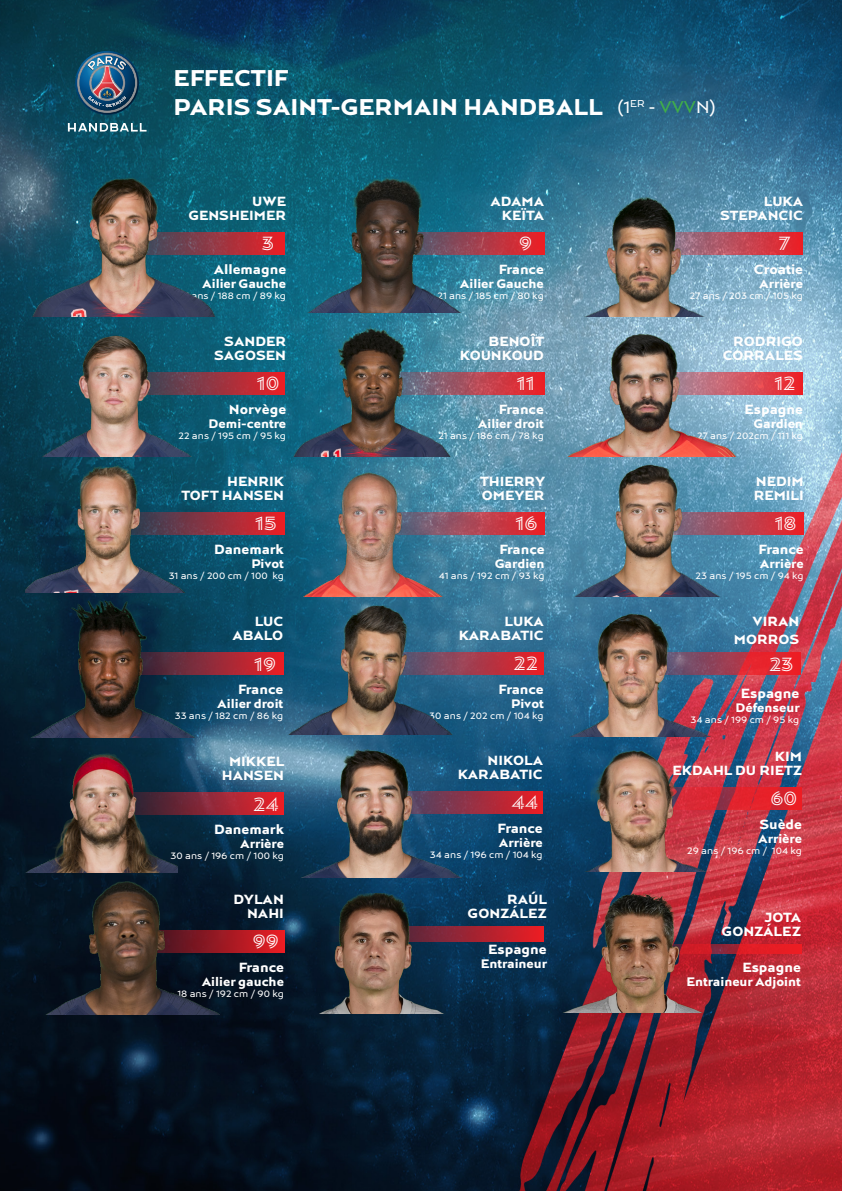
<style>
.page{position:relative;width:842px;height:1191px;background:#fff}
.page>*{position:absolute;margin:0;border:0;box-sizing:border-box;transform-origin:0 0}
.t1{font:700 24px "PSG";color:#fff}
.t2{font:20px "PSG Inline";color:#fff}
.t3{font:18px "PSG";color:#fff}
.t4{font:700 14px "PSG";color:#fff}
.t5{font:700 13px "PSG";color:#fff}
.t6{font:10px "PSG";color:#fff}
.s1{color:#40ae49}
</style>
<div class="page">
<img style="left:0;top:0;width:842px;height:1191px">
<svg style="left:68px;top:123px;width:79px;height:9px"></svg>
<img style="left:75px;top:51px;width:64px;height:64px">
<div style="left:106px;top:232px;width:179px;height:22px;background:#b22f3a"></div>
<svg style="left:234px;top:372px;width:34px;height:23px"></svg>
<svg style="left:751px;top:232px;width:52px;height:22px"></svg>
<svg style="left:473px;top:372px;width:71px;height:23px;background:#d33640"></svg>
<svg style="left:751px;top:372px;width:52px;height:23px"></svg>
<svg style="left:475px;top:512px;width:40px;height:22px"></svg>
<svg style="left:751px;top:512px;width:53px;height:23px"></svg>
<svg style="left:231px;top:652px;width:29px;height:23px"></svg>
<svg style="left:467px;top:652px;width:68px;height:22px"></svg>
<svg style="left:178px;top:792px;width:95px;height:23px;background:#a32634"></svg>
<svg style="left:227px;top:512px;width:41px;height:23px"></svg>
<svg style="left:231px;top:930px;width:45px;height:22px"></svg>
<svg style="left:722px;top:652px;width:79px;height:23px;background:#d32a36"></svg>
<svg style="left:470px;top:791px;width:73px;height:22px;background:#c02633"></svg>
<svg style="left:784px;top:787px;width:18px;height:22px"></svg>
<svg style="left:470px;top:926px;width:73px;height:15px"></svg>
<div style="left:623px;top:944px;width:178px;height:9px;background:#ee1d23"></div>
<img style="left:26px;top:176px;width:208px;height:140px">
<img style="left:26px;top:321px;width:208px;height:136px">
<img style="left:505px;top:176px;width:246px;height:140px">
<img style="left:515px;top:457px;width:236px;height:139px">
<img style="left:26px;top:750px;width:152px;height:123px">
<img style="left:273px;top:737px;width:197px;height:140px">
<img style="left:268px;top:316px;width:205px;height:140px">
<img style="left:268px;top:460px;width:207px;height:136px">
<img style="left:26px;top:466px;width:201px;height:127px">
<img style="left:26px;top:597px;width:205px;height:140px">
<img style="left:26px;top:876px;width:205px;height:138px">
<img style="left:544px;top:316px;width:207px;height:141px">
<img style="left:260px;top:596px;width:207px;height:139px">
<img style="left:241px;top:162px;width:294px;height:151px">
<img style="left:276px;top:893px;width:194px;height:120px">
<img style="left:535px;top:610px;width:187px;height:126px">
<img style="left:545px;top:750px;width:239px;height:121px">
<img style="left:549px;top:893px;width:235px;height:120px">
<p class="t1" style="left:174px;top:64px;width:116px">EFFECTIF</p>
<p class="t1" style="left:174px;top:92px;width:431px">PARIS SAINT-GERMAIN HANDBALL</p>
<p class="t3" style="left:617px;top:96px;width:100px">(1<sup>ER</sup> - <span class="s1">VVV</span>N)</p>
<p class="t4" style="left:252px;top:193px;width:35px">UWE</p>
<p class="t4" style="left:188px;top:207px;width:99px">GENSHEIMER</p>
<p class="t4" style="left:490px;top:193px;width:55px">ADAMA</p>
<p class="t4" style="left:502px;top:207px;width:44px">KEÏTA</p>
<p class="t4" style="left:764px;top:193px;width:41px">LUKA</p>
<p class="t4" style="left:720px;top:207px;width:84px">STEPANCIC</p>
<p class="t2" style="left:262px;top:232px;width:14px">3</p>
<p class="t2" style="left:519px;top:232px;width:15px">9</p>
<p class="t2" style="left:779px;top:232px;width:13px">7</p>
<p class="t4" style="left:214px;top:261px;width:74px">Allemagne</p>
<p class="t5" style="left:202px;top:276px;width:86px">Ailier Gauche</p>
<p class="t6" style="left:179px;top:289px;width:108px">31 ans / 188 cm / 89 kg</p>
<p class="t4" style="left:224px;top:333px;width:63px">SANDER</p>
<p class="t4" style="left:214px;top:347px;width:73px">SAGOSEN</p>
<p class="t4" style="left:499px;top:261px;width:47px">France</p>
<p class="t5" style="left:460px;top:276px;width:86px">Ailier Gauche</p>
<p class="t6" style="left:437px;top:289px;width:108px">21 ans / 185 cm / 80 kg</p>
<p class="t4" style="left:488px;top:333px;width:57px">BENOÎT</p>
<p class="t4" style="left:460px;top:347px;width:86px">KOUNKOUD</p>
<p class="t4" style="left:754px;top:261px;width:51px">Croatie</p>
<p class="t5" style="left:759px;top:276px;width:45px">Arrière</p>
<p class="t6" style="left:690px;top:289px;width:115px">27 ans / 203 cm / 105 kg</p>
<p class="t4" style="left:733px;top:333px;width:71px">RODRIGO</p>
<p class="t4" style="left:723px;top:347px;width:82px">CORRALES</p>
<p class="t2" style="left:257px;top:372px;width:24px">10</p>
<p class="t2" style="left:517px;top:372px;width:19px">11</p>
<p class="t2" style="left:774px;top:372px;width:22px">12</p>
<p class="t4" style="left:229px;top:401px;width:59px">Norvège</p>
<p class="t5" style="left:209px;top:416px;width:79px">Demi-centre</p>
<p class="t6" style="left:178px;top:430px;width:109px">22 ans / 195 cm / 95 kg</p>
<p class="t4" style="left:227px;top:473px;width:58px">HENRIK</p>
<p class="t4" style="left:181px;top:487px;width:104px">TOFT HANSEN</p>
<p class="t4" style="left:499px;top:401px;width:47px">France</p>
<p class="t5" style="left:478px;top:416px;width:67px">Ailier droit</p>
<p class="t6" style="left:438px;top:430px;width:107px">21 ans / 186 cm / 78 kg</p>
<p class="t4" style="left:480px;top:473px;width:67px">THIERRY</p>
<p class="t4" style="left:482px;top:487px;width:64px">OMEYER</p>
<p class="t4" style="left:744px;top:401px;width:60px">Espagne</p>
<p class="t5" style="left:753px;top:416px;width:51px">Gardien</p>
<p class="t6" style="left:697px;top:430px;width:107px">27 ans / 202cm / 111 kg</p>
<p class="t4" style="left:756px;top:473px;width:49px">NEDIM</p>
<p class="t4" style="left:754px;top:487px;width:52px">REMILI</p>
<p class="t2" style="left:255px;top:512px;width:23px">15</p>
<p class="t2" style="left:516px;top:512px;width:23px">16</p>
<p class="t2" style="left:775px;top:512px;width:23px">18</p>
<p class="t4" style="left:214px;top:541px;width:71px">Danemark</p>
<p class="t5" style="left:251px;top:556px;width:34px">Pivot</p>
<p class="t6" style="left:169px;top:570px;width:117px">31 ans / 200 cm / 100 kg</p>
<p class="t4" style="left:499px;top:541px;width:47px">France</p>
<p class="t5" style="left:495px;top:556px;width:51px">Gardien</p>
<p class="t6" style="left:439px;top:569px;width:107px">41 ans / 192 cm / 93 kg</p>
<p class="t4" style="left:759px;top:541px;width:47px">France</p>
<p class="t5" style="left:760px;top:556px;width:45px">Arrière</p>
<p class="t6" style="left:695px;top:570px;width:110px">23 ans / 195 cm / 94 kg</p>
<p class="t4" style="left:255px;top:613px;width:30px">LUC</p>
<p class="t4" style="left:232px;top:627px;width:52px">ABALO</p>
<p class="t4" style="left:505px;top:613px;width:41px">LUKA</p>
<p class="t4" style="left:459px;top:627px;width:87px">KARABATIC</p>
<p class="t4" style="left:752px;top:613px;width:48px">VIRAN</p>
<p class="t4" style="left:734px;top:631px;width:67px">MORROS</p>
<p class="t2" style="left:254px;top:652px;width:23px">19</p>
<p class="t2" style="left:513px;top:652px;width:26px">22</p>
<p class="t2" style="left:769px;top:652px;width:26px">23</p>
<p class="t4" style="left:238px;top:681px;width:47px">France</p>
<p class="t5" style="left:217px;top:696px;width:67px">Ailier droit</p>
<p class="t6" style="left:175px;top:710px;width:110px">33 ans / 182 cm / 86 kg</p>
<p class="t4" style="left:499px;top:681px;width:47px">France</p>
<p class="t5" style="left:511px;top:696px;width:34px">Pivot</p>
<p class="t6" style="left:429px;top:709px;width:116px">30 ans / 202 cm / 104 kg</p>
<p class="t4" style="left:741px;top:685px;width:60px">Espagne</p>
<p class="t5" style="left:735px;top:700px;width:66px">Défenseur</p>
<p class="t6" style="left:690px;top:714px;width:110px">34 ans / 199 cm / 95 kg</p>
<p class="t4" style="left:229px;top:753px;width:57px">MIKKEL</p>
<p class="t4" style="left:222px;top:767px;width:64px">HANSEN</p>
<p class="t4" style="left:487px;top:752px;width:57px">NIKOLA</p>
<p class="t4" style="left:458px;top:766px;width:87px">KARABATIC</p>
<p class="t4" style="left:775px;top:748px;width:29px">KIM</p>
<p class="t4" style="left:672px;top:762px;width:131px">EKDAHL DU RIETZ</p>
<p class="t2" style="left:253px;top:792px;width:27px">24</p>
<p class="t2" style="left:512px;top:791px;width:28px">44</p>
<p class="t2" style="left:770px;top:787px;width:28px">60</p>
<p class="t4" style="left:214px;top:821px;width:71px">Danemark</p>
<p class="t5" style="left:240px;top:836px;width:45px">Arrière</p>
<p class="t6" style="left:170px;top:850px;width:115px">30 ans / 196 cm / 100 kg</p>
<p class="t4" style="left:234px;top:891px;width:52px">DYLAN</p>
<p class="t4" style="left:247px;top:905px;width:38px">NAHI</p>
<p class="t2" style="left:253px;top:930px;width:28px">99</p>
<p class="t4" style="left:239px;top:959px;width:47px">France</p>
<p class="t5" style="left:202px;top:974px;width:84px">Ailier gauche</p>
<p class="t6" style="left:177px;top:987px;width:108px">18 ans / 192 cm / 90 kg</p>
<p class="t4" style="left:498px;top:820px;width:47px">France</p>
<p class="t5" style="left:499px;top:835px;width:45px">Arrière</p>
<p class="t6" style="left:430px;top:848px;width:114px">34 ans / 196 cm / 104 kg</p>
<p class="t4" style="left:507px;top:891px;width:41px">RAÚL</p>
<p class="t4" style="left:467px;top:905px;width:81px">GONZÁLEZ</p>
<p class="t4" style="left:488px;top:941px;width:60px">Espagne</p>
<p class="t5" style="left:481px;top:956px;width:68px">Entraineur</p>
<p class="t4" style="left:759px;top:816px;width:44px">Suède</p>
<p class="t5" style="left:758px;top:831px;width:45px">Arrière</p>
<p class="t6" style="left:687px;top:844px;width:116px">29 ans / 196 cm / 104 kg</p>
<p class="t4" style="left:764px;top:909px;width:38px">JOTA</p>
<p class="t4" style="left:722px;top:923px;width:81px">GONZÁLEZ</p>
<p class="t4" style="left:742px;top:959px;width:60px">Espagne</p>
<p class="t5" style="left:686px;top:973px;width:116px">Entraineur Adjoint</p>
</div>
